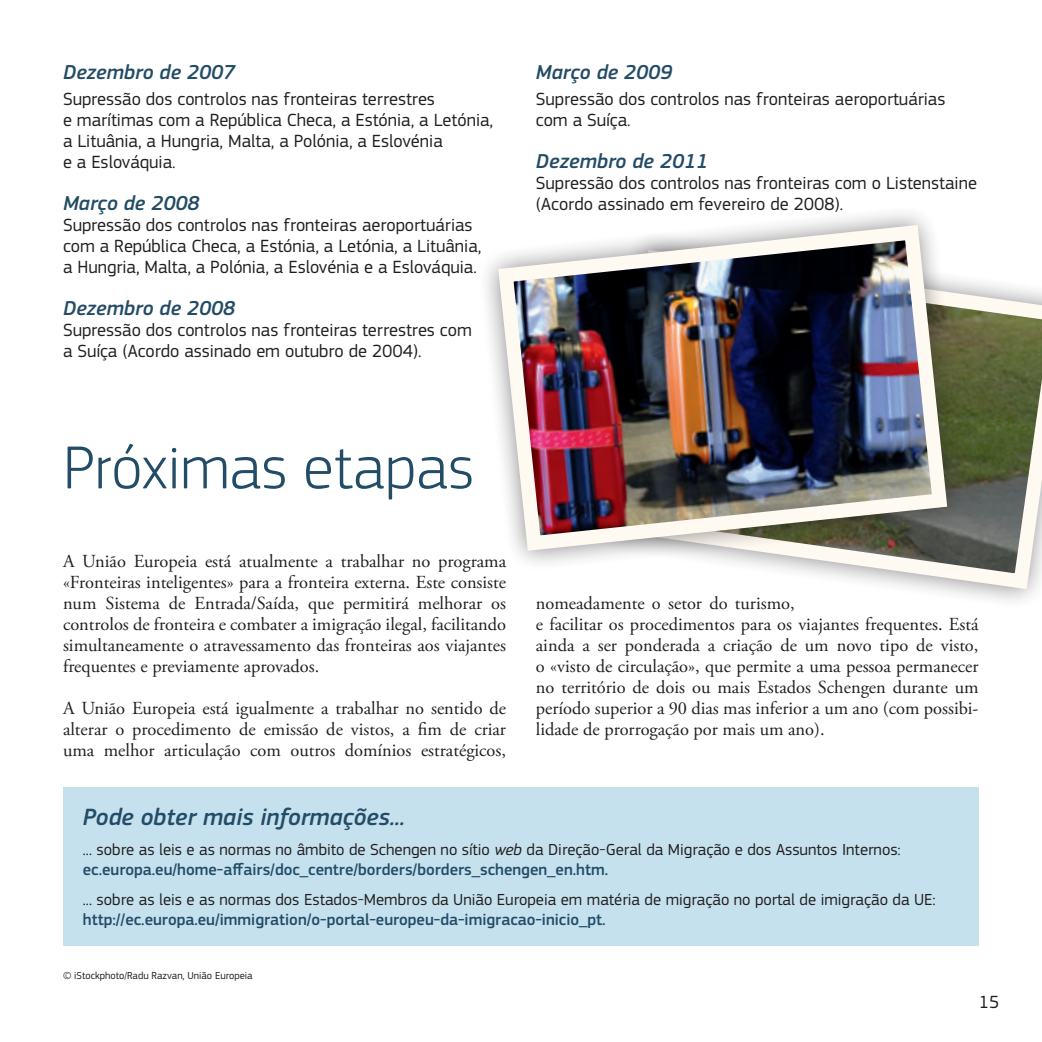
<style>
.page{position:relative;width:1042px;height:1042px;background:#fff}
.page>*{position:absolute;margin:0;border:0;box-sizing:border-box;transform-origin:0 0}
.Heading1{font:300 63px "EC Square Sans Pro";color:#234c66}
.Heading_info_box{font:italic 500 24.5px "EC Square Sans Pro";color:#234c66}
.Heading_list{font:italic 500 21px "EC Square Sans Pro";color:#234c66}
.Normal_Hyphenation{font:18.38px/21px "Adobe Garamond Pro";color:#231f20;text-align:justify}
.List{font:18.38px/21px "EC Square Sans Pro";color:#231f20}
.Normal_-_box{font:16.62px/20.1px "EC Square Sans Pro";color:#231f20}
.photobyline{font:10.5px "EC Square Sans Pro";color:#231f20}
.s1{font-style:italic}
.s2{font-weight:500;color:#234c66}
</style>
<div class="page">
<svg style="left:833px;top:282px;width:209px;height:315px"></svg>
<svg style="left:486px;top:213px;width:486px;height:363px"></svg>
<img style="left:490px;top:217px;width:465px;height:341px">
<div style="left:63px;top:787px;width:916px;height:158px;background:#c5e1ee"></div>
<p class="Heading_list" style="left:63px;top:60px;width:174px">Dezembro de 2007</p>
<p class="List" style="left:63px;top:89px;width:432px">Supressão dos controlos nas fronteiras terrestres<br>e marítimas com a República Checa, a Estónia, a Letónia, a Lituânia, a Hungria, Malta, a Polónia, a Eslovénia<br>e a Eslováquia.</p>
<p class="Heading_list" style="left:63px;top:191px;width:138px">Março de 2008</p>
<p class="List" style="left:63px;top:215px;width:420px">Supressão dos controlos nas fronteiras aeroportuárias com a República Checa, a Estónia, a Letónia, a Lituânia, a Hungria, Malta, a Polónia, a Eslovénia e a Eslováquia.</p>
<p class="Heading_list" style="left:63px;top:296px;width:174px">Dezembro de 2008</p>
<p class="List" style="left:63px;top:320px;width:410px">Supressão dos controlos nas fronteiras terrestres com a Suíça (Acordo assinado em outubro de 2004).</p>
<p class="Heading_list" style="left:536px;top:60px;width:138px">Março de 2009</p>
<p class="List" style="left:536px;top:89px;width:411px">Supressão dos controlos nas fronteiras aeroportuárias com a Suíça.</p>
<p class="Heading_list" style="left:536px;top:149px;width:174px">Dezembro de 2011</p>
<p class="List" style="left:536px;top:173px;width:443px">Supressão dos controlos nas fronteiras com o Listenstaine (Acordo assinado em fevereiro de 2008).</p>
<p class="Heading1" style="left:63px;top:431px;width:413px">Próximas etapas</p>
<p class="Normal_Hyphenation" style="left:63px;top:551px;width:445px">A União Europeia está atualmente a trabalhar no programa «Fronteiras inteligentes» para a fronteira externa. Este consiste num Sistema de Entrada/Saída, que permitirá melhorar os controlos de fronteira e combater a imigração ilegal, facilitando simultaneamente o atravessamento das fronteiras aos viajantes frequentes e previamente aprovados.</p>
<p class="Normal_Hyphenation" style="left:63px;top:698px;width:445px">A União Europeia está igualmente a trabalhar no sentido de alterar o procedimento de emissão de vistos, a fim de criar uma melhor articulação com outros domínios estratégicos,</p>
<p class="Normal_Hyphenation" style="left:536px;top:593px;width:444px;text-align:left">nomeadamente o setor do turismo,<br>e facilitar os procedimentos para os viajantes frequentes. Está ainda a ser ponderada a criação de um novo tipo de visto, o «visto de circulação», que permite a uma pessoa permanecer no território de dois ou mais Estados Schengen durante um período superior a 90 dias mas inferior a um ano (com possibi‑ lidade de prorrogação por mais um ano).</p>
<p class="Heading_info_box" style="left:83px;top:802px;width:324px">Pode obter mais informações...</p>
<p class="Normal_-_box" style="left:83px;top:839px;width:819px">... sobre as leis e as normas no âmbito de Schengen no sítio <span class="s1">web</span> da Direção‑Geral da Migração e dos Assuntos Internos: <span class="s2">ec.europa.eu/home‑affairs/doc_centre/borders/borders_schengen_en.htm.</span></p>
<p class="Normal_-_box" style="left:83px;top:890px;width:854px">... sobre as leis e as normas dos Estados‑Membros da União Europeia em matéria de migração no portal de imigração da UE: <span class="s2">http://ec.europa.eu/immigration/o‑portal‑europeu‑da‑imigracao‑inicio_pt.</span></p>
<p class="photobyline" style="left:63px;top:969px;width:191px">© iStockphoto/Radu Razvan, União Europeia</p>
<p class="List" style="left:979px;top:992px;width:22px">15</p>
</div>
